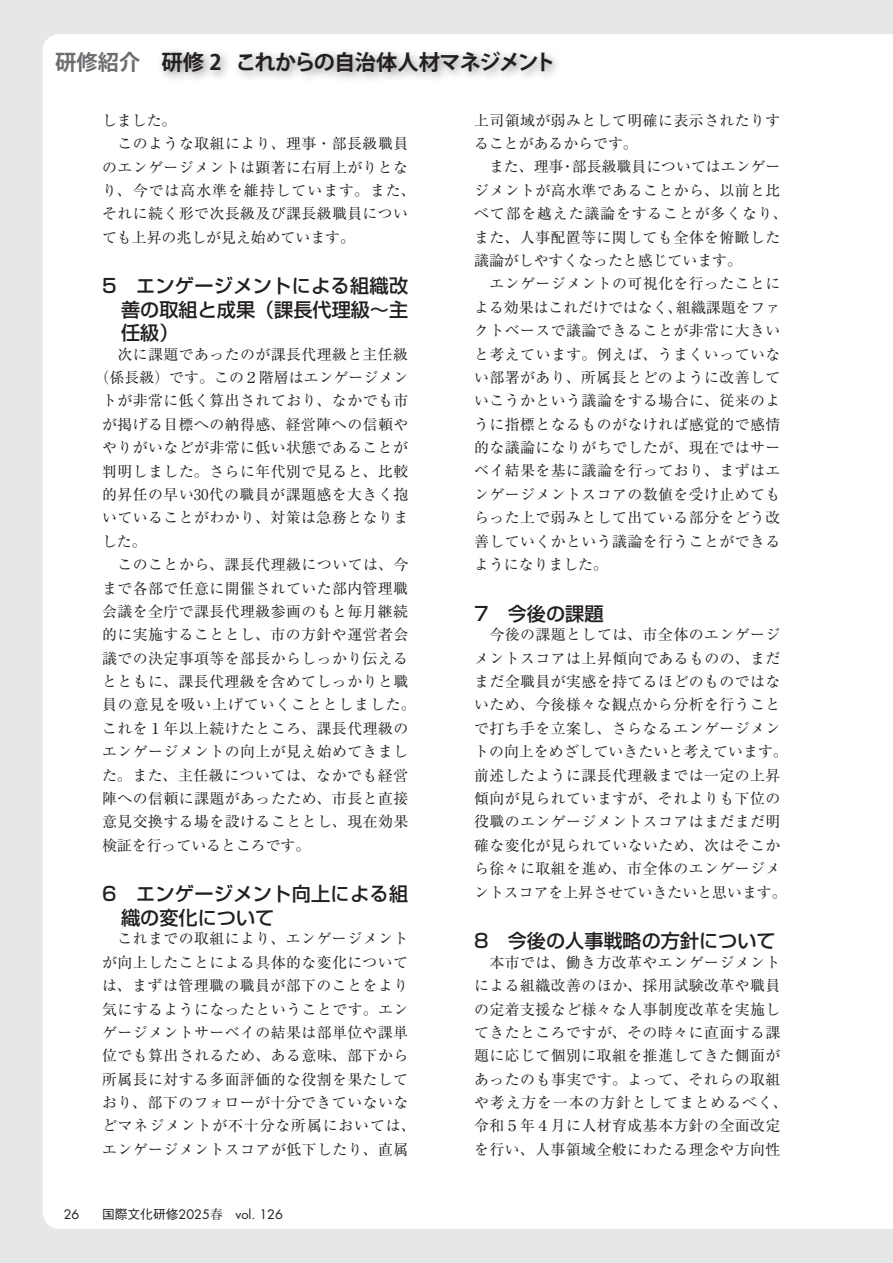
<style>
.page{position:relative;width:893px;height:1263px;background:#e6e7e9}
.page>*{position:absolute;margin:0;border:0;box-sizing:border-box;transform-origin:0 0}
.t1{font:700 21.3px "Koz Go Pro";letter-spacing:-.03em;color:#231f20}
.t2{font:500 19.2px/23.4px "Shin Go Pro";color:#231f20;text-align:justify}
.t3{font:14.85px/23.4px "Ryumin Pro";letter-spacing:.03em;color:#231f20}
.t4{font:14.85px "Ryumin Pro";letter-spacing:.005em;color:#231f20}
.t5{font:14.85px "Ryumin Pro";letter-spacing:.06em;color:#231f20}
.t6{font:14.85px "Ryumin Pro";color:#231f20}
.t7{font:12.75px "Futura";color:#231f20}
.s1{color:#6c6d70}
.s2{font-family:"Gothic BBB Pro";font-weight:500}
.s3{font-family:"Koz Min Pro"}
</style>
<div class="page">
<div style="left:43px;top:34px;width:849px;height:1195px;background:#fff"></div>
<svg style="left:892px;top:34px;width:1px;height:1195px"></svg>
<div style="left:156px;top:44px;width:406px;height:38px;background:#231f20;opacity:.5"></div>
<h1 class="t1" style="left:55px;top:48px;width:502px"><span class="s1">研修紹介</span> 研修 2 これからの自治体人材マネジメント</h1>
<p class="t3" style="left:102px;top:108px;width:315px">しました。<br>　このような取組により、理事・部長級職員のエンゲージメントは顕著に右肩上がりとなり、今では高水準を維持しています。また、それに続く形で次長級及び課長級職員についても上昇の兆しが見え始めています。</p>
<p class="t2" style="left:121px;top:272px;width:289px;text-indent:-19px">5　エンゲージメントによる組織改善の取組と成果（課長代理級～主任級）</p>
<p class="t3" style="left:102px;top:341px;width:308px">　次に課題であったのが課長代理級と主任級</p>
<p class="t4" style="left:95px;top:366px;width:315px">（係長級）です。この２階層はエンゲージメン</p>
<p class="t3" style="left:102px;top:388px;width:308px">トが非常に低く算出されており、なかでも市</p>
<p class="t3" style="left:102px;top:412px;width:308px">が掲げる目標への納得感、経営陣への信頼や</p>
<p class="t3" style="left:102px;top:435px;width:308px">やりがいなどが非常に低い状態であることが</p>
<p class="t3" style="left:102px;top:458px;width:308px">判明しました。さらに年代別で見ると、比較</p>
<p class="t3" style="left:102px;top:482px;width:308px">的昇任の早い30代の職員が課題感を大きく抱</p>
<p class="t3" style="left:102px;top:505px;width:308px">いていることがわかり、対策は急務となりま</p>
<p class="t3" style="left:102px;top:528px;width:46px">した。</p>
<p class="t3" style="left:102px;top:552px;width:308px">　このことから、課長代理級については、今</p>
<p class="t3" style="left:102px;top:575px;width:308px">まで各部で任意に開催されていた部内管理職</p>
<p class="t3" style="left:102px;top:599px;width:308px">会議を全庁で課長代理級参画のもと毎月継続</p>
<p class="t3" style="left:102px;top:622px;width:308px">的に実施することとし、市の方針や運営者会</p>
<p class="t3" style="left:102px;top:645px;width:308px">議での決定事項等を部長からしっかり伝える</p>
<p class="t3" style="left:102px;top:669px;width:308px">とともに、課長代理級を含めてしっかりと職</p>
<p class="t5" style="left:102px;top:693px;width:315px">員の意見を吸い上げていくこととしました。</p>
<p class="t3" style="left:102px;top:715px;width:308px">これを１年以上続けたところ、課長代理級の</p>
<p class="t3" style="left:102px;top:739px;width:308px">エンゲージメントの向上が見え始めてきまし</p>
<p class="t3" style="left:102px;top:762px;width:308px">た。また、主任級については、なかでも経営</p>
<p class="t3" style="left:102px;top:786px;width:308px">陣への信頼に課題があったため、市長と直接</p>
<p class="t3" style="left:102px;top:809px;width:308px">意見交換する場を設けることとし、現在効果</p>
<p class="t6" style="left:102px;top:833px;width:210px">検証を行っているところです。</p>
<p class="t2" style="left:121px;top:880px;width:288px;text-indent:-19px">6　エンゲージメント向上による組織の変化について</p>
<p class="t3" style="left:102px;top:926px;width:315px">　これまでの取組により、エンゲージメントが向上したことによる具体的な変化については、まずは管理職の職員が部下のことをより気にするようになったということです。エンゲージメントサーベイの結果は部単位や課単位でも算出されるため、ある意味、部下から所属長に対する多面評価的な役割を果たしており、部下のフォローが十分できていないなどマネジメントが不十分な所属においては、エンゲージメントスコアが低下したり、直属</p>
<p class="t7" style="left:64px;top:1205px;width:17px">26</p>
<p class="t7" style="left:102px;top:1205px;width:182px"><span class="s2">国際文化研修</span>2025<span class="s3">春　</span>vol. 126</p>
<p class="t3" style="left:474px;top:107px;width:315px">上司領域が弱みとして明確に表示されたりすることがあるからです。<br>　また、理事・部長級職員についてはエンゲージメントが高水準であることから、以前と比べて部を越えた議論をすることが多くなり、また、人事配置等に関しても全体を俯瞰した議論がしやすくなったと感じています。<br>　エンゲージメントの可視化を行ったことによる効果はこれだけではなく、組織課題をファクトベースで議論できることが非常に大きいと考えています。例えば、うまくいっていない部署があり、所属長とどのように改善していこうかという議論をする場合に、従来のように指標となるものがなければ感覚的で感情的な議論になりがちでしたが、現在ではサーベイ結果を基に議論を行っており、まずはエンゲージメントスコアの数値を受け止めてもらった上で弱みとして出ている部分をどう改善していくかという議論を行うことができるようになりました。</p>
<p class="t2" style="left:474px;top:599px;width:131px">7　今後の課題</p>
<p class="t3" style="left:474px;top:622px;width:315px">　今後の課題としては、市全体のエンゲージメントスコアは上昇傾向であるものの、まだまだ全職員が実感を持てるほどのものではないため、今後様々な観点から分析を行うことで打ち手を立案し、さらなるエンゲージメントの向上をめざしていきたいと考えています。前述したように課長代理級までは一定の上昇傾向が見られていますが、それよりも下位の役職のエンゲージメントスコアはまだまだ明確な変化が見られていないため、次はそこから徐々に取組を進め、市全体のエンゲージメントスコアを上昇させていきたいと思います。</p>
<p class="t2" style="left:474px;top:927px;width:303px">8　今後の人事戦略の方針について</p>
<p class="t3" style="left:474px;top:949px;width:315px">　本市では、働き方改革やエンゲージメントによる組織改善のほか、採用試験改革や職員の定着支援など様々な人事制度改革を実施してきたところですが、その時々に直面する課題に応じて個別に取組を推進してきた側面があったのも事実です。よって、それらの取組や考え方を一本の方針としてまとめるべく、令和５年４月に人材育成基本方針の全面改定を行い、人事領域全般にわたる理念や方向性</p>
</div>
